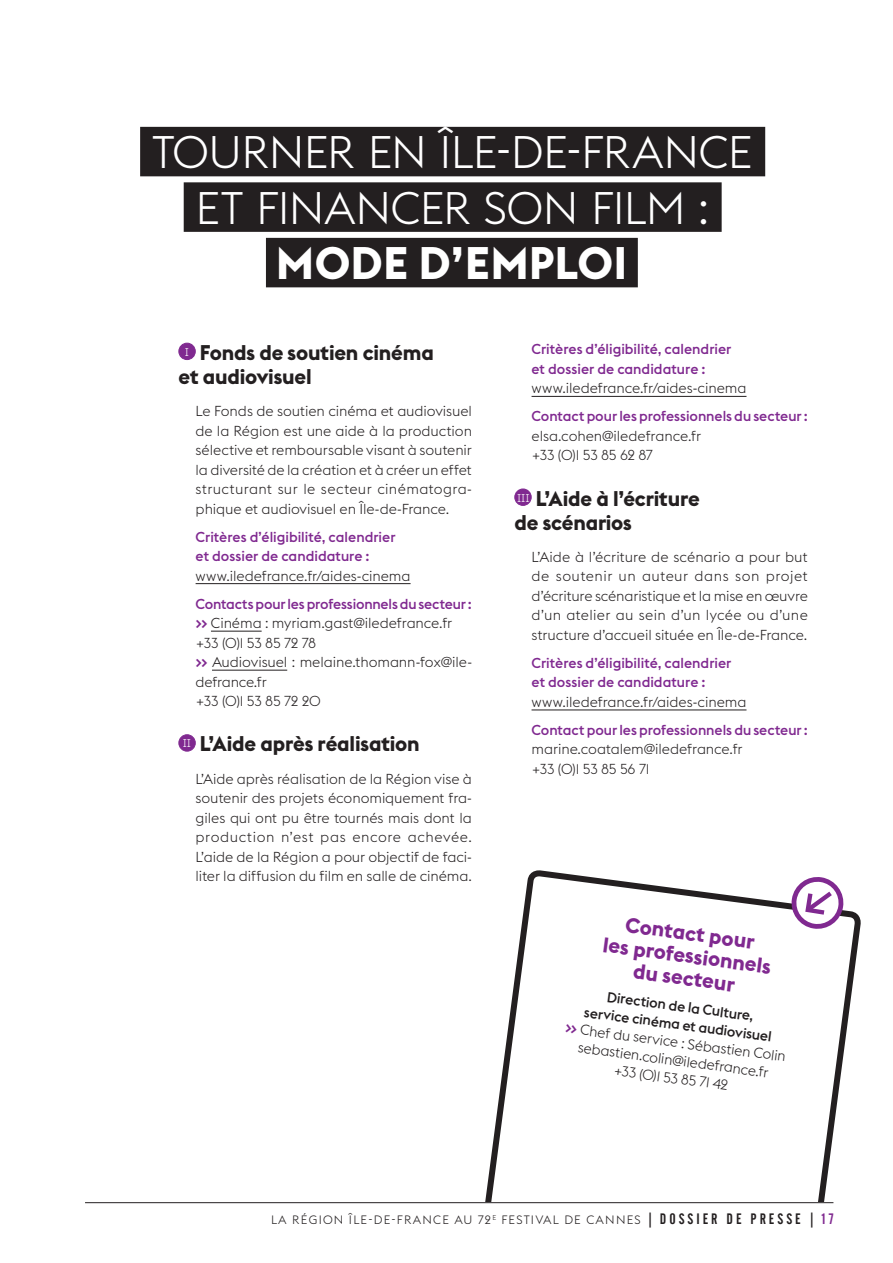
<style>
.page{position:relative;width:893px;height:1263px;background:#fff}
.page>*{position:absolute;margin:0;border:0;box-sizing:border-box;transform-origin:0 0}
.t1{font:300 45px/55.5px "Euclid Flex";letter-spacing:-.01em;color:#fff;text-align:center}
.t2{font:700 45px "Euclid Flex";letter-spacing:.01em;color:#fff}
.t3{font:700 21px/24px "Euclid Flex";letter-spacing:-.01em;color:#231f20}
.t4{font:700 21px/22.5px "Euclid Flex";color:#802990;text-align:center}
.t5{font:300 14.25px/19.5px "Euclid Flex";letter-spacing:-.005em;color:#231f20;text-align:justify}
.t6{font:500 14.25px/19.5px "Euclid Flex";color:#802990}
.t7{font:300 12px "Euclid Flex";letter-spacing:.1em;color:#231f20}
.s1{font-weight:500;color:#802990}
.s2{font-weight:700;color:#802990}
.s3{font-weight:500}
.s4{font-family:"Alternate Gothic No 2 BT";font-weight:400;font-size:15px}
.s5{font-family:"Alternate Gothic No 2 BT";font-weight:400;font-size:15px;color:#802990}
</style>
<div class="page">
<svg style="left:485px;top:870px;width:376px;height:333px"></svg>
<hr style="left:196px;top:583px;width:215px;height:1px;background:#231f20">
<hr style="left:211px;top:631px;width:51px;height:1px;background:#231f20">
<hr style="left:212px;top:670px;width:75px;height:1px;background:#231f20">
<div style="left:179px;top:343px;width:16px;height:17px;background:#802990;border-radius:50%"></div>
<div style="left:179px;top:343px;width:17px;height:17px;border:1px solid #802990;border-radius:50%"></div>
<div style="left:179px;top:735px;width:16px;height:16px;background:#802990;border-radius:50%"></div>
<div style="left:179px;top:734px;width:17px;height:17px;border:1px solid #802990;border-radius:50%"></div>
<hr style="left:531px;top:396px;width:215px;height:1px;background:#231f20">
<hr style="left:531px;top:710px;width:215px;height:1px;background:#231f20">
<div style="left:515px;top:489px;width:16px;height:16px;background:#802990;border-radius:50%"></div>
<div style="left:514px;top:489px;width:17px;height:17px;border:1px solid #802990;border-radius:50%"></div>
<div style="left:140px;top:127px;width:625px;height:49px;background:#231f20"></div>
<div style="left:184px;top:182px;width:538px;height:50px;background:#231f20"></div>
<div style="left:266px;top:238px;width:372px;height:49px;background:#231f20"></div>
<svg style="left:792px;top:878px;width:51px;height:53px"></svg>
<hr style="left:85px;top:1202px;width:748px;height:1px;background:#231f20">
<h1 class="t1" style="left:152px;top:125px;width:602px">TOURNER EN ÎLE-DE-FRANCE<br>ET FINANCER SON FILM :</h1>
<h1 class="t2" style="left:276px;top:237px;width:352px">MODE D’EMPLOI</h1>
<h2 class="t3" style="left:179px;top:341px;width:257px"><sup>I</sup> Fonds de soutien cinéma et audiovisuel</h2>
<p class="t5" style="left:196px;top:401px;width:278px">Le Fonds de soutien cinéma et audiovisuel de la Région est une aide à la production sélective et remboursable visant à soutenir la diversité de la création et à créer un effet structurant sur le secteur cinématogra‑ phique et audiovisuel en Île-de-France.</p>
<p class="t6" style="left:196px;top:527px;width:201px">Critères d’éligibilité, calendrier et dossier de candidature :</p>
<p class="t5" style="left:196px;top:566px;width:216px">www.iledefrance.fr/aides-cinema</p>
<p class="t5" style="left:196px;top:594px;width:278px;text-align:left"><span class="s1">Contacts pour les professionnels du secteur : </span><span class="s2">&gt;&gt;</span> Cinéma : myriam.gast@iledefrance.fr +33 (0)1 53 85 72 78<br><span class="s2">&gt;&gt;</span> Audiovisuel : melaine.thomann-fox@ile‑ defrance.fr<br>+33 (0)1 53 85 72 20</p>
<h2 class="t3" style="left:183px;top:732px;width:239px"><sup>II</sup> L’Aide après réalisation</h2>
<p class="t5" style="left:196px;top:769px;width:278px">L’Aide après réalisation de la Région vise à soutenir des projets économiquement fra‑ giles qui ont pu être tournés mais dont la production n’est pas encore achevée.<br>L’aide de la Région a pour objectif de faci‑ liter la diffusion du film en salle de cinéma.</p>
<p class="t6" style="left:531px;top:340px;width:201px">Critères d’éligibilité, calendrier et dossier de candidature :</p>
<p class="t5" style="left:531px;top:379px;width:216px">www.iledefrance.fr/aides-cinema</p>
<p class="t6" style="left:531px;top:407px;width:278px">Contact pour les professionnels du secteur :</p>
<p class="t5" style="left:531px;top:426px;width:171px">elsa.cohen@iledefrance.fr +33 (0)1 53 85 62 87</p>
<h2 class="t3" style="left:514px;top:486px;width:187px"><sup>III</sup> L’Aide à l’écriture de scénarios</h2>
<p class="t5" style="left:531px;top:547px;width:278px">L’Aide à l’écriture de scénario a pour but de soutenir un auteur dans son projet d’écriture scénaristique et la mise en œuvre d’un atelier au sein d’un lycée ou d’une structure d’accueil située en Île-de-France.</p>
<p class="t6" style="left:532px;top:653px;width:201px">Critères d’éligibilité, calendrier et dossier de candidature :</p>
<p class="t5" style="left:532px;top:692px;width:216px">www.iledefrance.fr/aides-cinema</p>
<p class="t6" style="left:532px;top:720px;width:278px">Contact pour les professionnels du secteur :</p>
<p class="t5" style="left:532px;top:740px;width:213px">marine.coatalem@iledefrance.fr +33 (0)1 53 85 56 71</p>
<h2 class="t4" style="left:608px;top:910px;width:171px;rotate:8deg">Contact pour<br>les professionnels du secteur</h2>
<p class="t5" style="left:572px;top:982px;width:224px;line-height:18px;text-align:center;rotate:8deg"><span class="s3">Direction de la Culture,<br>service cinéma et audiovisuel<br></span><span class="s2">&gt;&gt;</span> Chef du service : Sébastien Colin sebastien.colin@iledefrance.fr<br>+33 (0)1 53 85 71 42</p>
<p class="t7" style="left:271px;top:1213px;width:564px">LA RÉGION ÎLE-DE-FRANCE AU 72<sup>E</sup> FESTIVAL DE CANNES <span class="s4">| DOSSIER DE PRESSE |</span> <span class="s5">17</span></p>
</div>
